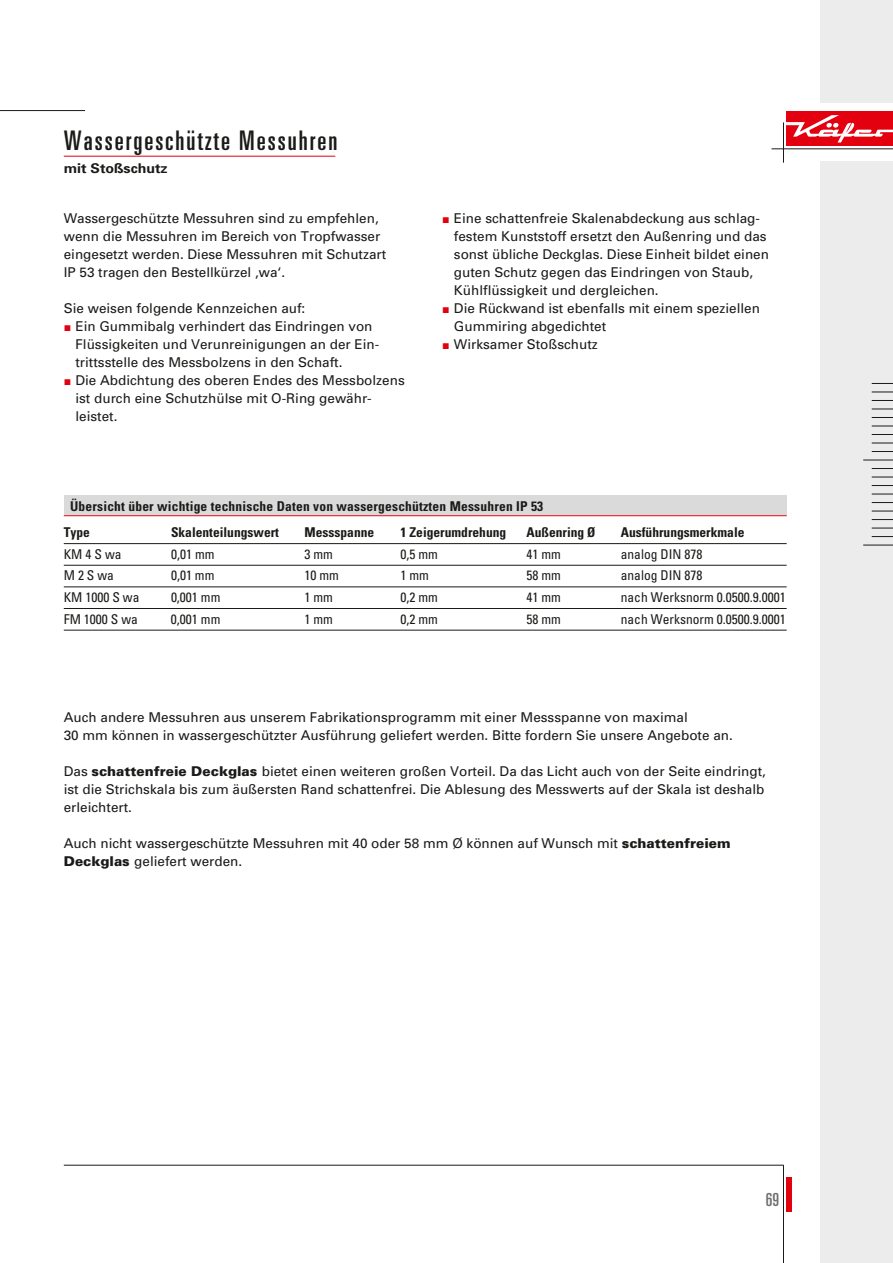
<style>
.page{position:relative;width:893px;height:1263px;background:#fff}
.page>*{position:absolute;margin:0;border:0;box-sizing:border-box;transform-origin:0 0}
.t1{font:ultra-condensed 27px "Univers";letter-spacing:.075em;color:#1a1a18}
.t2{font:ultra-condensed 18px "Univers";color:#6f6f6e}
.t3{font:13.5px/18px "Univers";color:#1a1a18}
.t4{font:condensed 13.5px "Univers";color:#1a1a18}
.t5{font:700 condensed 13.5px/26px "Univers";color:#1a1a18}
.t6{font:700 13.5px "Univers";color:#1a1a18;scale:1.05 1}
.s1{font-family:"European Pi Three";color:#e3000f}
.s2{font-weight:900}
</style>
<div class="page">
<div style="left:821px;top:0;width:72px;height:102px;background:#ececed"></div>
<div style="left:821px;top:162px;width:72px;height:1101px;background:#ececed"></div>
<div style="left:787px;top:1178px;width:5px;height:34px;background:#e3000f"></div>
<hr style="left:783px;top:1165px;width:1px;height:98px;background:#1a1a18">
<div style="left:787px;top:112px;width:106px;height:34px;background:#e3000f"></div>
<svg style="left:787px;top:115px;width:106px;height:28px"></svg>
<hr style="left:783px;top:122px;width:1px;height:41px;background:#1a1a18">
<hr style="left:771px;top:148px;width:122px;height:1px;background:#1a1a18">
<hr style="left:0;top:110px;width:85px;height:1px;background:#1a1a18">
<svg style="left:872px;top:383px;width:21px;height:1px"></svg>
<svg style="left:872px;top:392px;width:21px;height:1px"></svg>
<svg style="left:872px;top:400px;width:21px;height:1px"></svg>
<svg style="left:872px;top:409px;width:21px;height:1px"></svg>
<svg style="left:872px;top:417px;width:21px;height:1px"></svg>
<svg style="left:872px;top:426px;width:21px;height:1px"></svg>
<svg style="left:872px;top:434px;width:21px;height:1px"></svg>
<svg style="left:872px;top:443px;width:21px;height:1px"></svg>
<svg style="left:872px;top:451px;width:21px;height:1px"></svg>
<svg style="left:872px;top:468px;width:21px;height:1px"></svg>
<svg style="left:872px;top:477px;width:21px;height:1px"></svg>
<svg style="left:872px;top:485px;width:21px;height:1px"></svg>
<svg style="left:872px;top:494px;width:21px;height:1px"></svg>
<svg style="left:872px;top:502px;width:21px;height:1px"></svg>
<svg style="left:872px;top:511px;width:21px;height:1px"></svg>
<svg style="left:872px;top:519px;width:21px;height:1px"></svg>
<svg style="left:872px;top:528px;width:21px;height:1px"></svg>
<svg style="left:872px;top:536px;width:21px;height:1px"></svg>
<hr style="left:863px;top:545px;width:30px;height:1px;background:#1a1a18">
<hr style="left:863px;top:460px;width:30px;height:1px;background:#1a1a18">
<hr style="left:64px;top:1165px;width:720px;height:1px;background:#1a1a18">
<hr style="left:64px;top:156px;width:271px;height:1px;background:#e3000f">
<div style="left:64px;top:496px;width:723px;height:19px;background:#dadada"></div>
<hr style="left:64px;top:515px;width:723px;height:1px;background:#e3000f">
<hr style="left:64px;top:543px;width:723px;height:1px;background:#1a1a18">
<hr style="left:64px;top:565px;width:723px;height:1px;background:#1a1a18">
<hr style="left:64px;top:587px;width:723px;height:1px;background:#1a1a18">
<hr style="left:64px;top:608px;width:723px;height:1px;background:#1a1a18">
<hr style="left:64px;top:630px;width:723px;height:1px;background:#1a1a18">
<h1 class="t1" style="left:64px;top:125px;width:275px">Wassergeschützte Messuhren</h1>
<p class="t6" style="left:64px;top:160px;width:101px">mit Stoßschutz</p>
<p class="t3" style="left:64px;top:209px;width:324px">Wassergeschützte Messuhren sind zu empfehlen, wenn die Messuhren im Bereich von Tropfwasser eingesetzt werden. Diese Messuhren mit Schutzart IP 53 tragen den Bestellkürzel ‚wa‘.</p>
<p class="t3" style="left:64px;top:299px;width:243px">Sie weisen folgende Kennzeichen auf:</p>
<p class="t3" style="left:64px;top:317px;width:310px"><span class="s1">J</span> Ein Gummibalg verhindert das Eindringen von</p>
<p class="t3" style="left:75px;top:335px;width:305px">Flüssigkeiten und Verunreinigungen an der Ein-</p>
<p class="t3" style="left:75px;top:353px;width:269px">trittsstelle des Messbolzens in den Schaft.</p>
<p class="t3" style="left:64px;top:371px;width:342px"><span class="s1">J</span> Die Abdichtung des oberen Endes des Messbolzens</p>
<p class="t3" style="left:75px;top:389px;width:297px">ist durch eine Schutzhülse mit O-Ring gewähr-</p>
<p class="t3" style="left:75px;top:407px;width:44px">leistet.</p>
<p class="t3" style="left:442px;top:209px;width:319px"><span class="s1">J</span> Eine schattenfreie Skalenabdeckung aus schlag-</p>
<p class="t3" style="left:454px;top:227px;width:314px">festem Kunststoff ersetzt den Außenring und das</p>
<p class="t3" style="left:454px;top:245px;width:317px">sonst übliche Deckglas. Diese Einheit bildet einen</p>
<p class="t3" style="left:454px;top:263px;width:301px">guten Schutz gegen das Eindringen von Staub,</p>
<p class="t3" style="left:454px;top:281px;width:206px">Kühlflüssigkeit und dergleichen.</p>
<p class="t3" style="left:442px;top:299px;width:319px"><span class="s1">J</span> Die Rückwand ist ebenfalls mit einem speziellen</p>
<p class="t3" style="left:454px;top:317px;width:154px">Gummiring abgedichtet</p>
<p class="t3" style="left:442px;top:335px;width:157px"><span class="s1">J</span> Wirksamer Stoßschutz</p>
<p class="t5" style="left:64px;top:493px;width:481px;text-indent:6px">Übersicht über wichtige technische Daten von wassergeschützten Messuhren IP 53<br>Type</p>
<p class="t5" style="left:171px;top:519px;width:110px">Skalenteilungswert</p>
<p class="t5" style="left:305px;top:519px;width:71px">Messspanne</p>
<p class="t5" style="left:401px;top:519px;width:107px">1 Zeigerumdrehung</p>
<p class="t5" style="left:527px;top:519px;width:70px">Außenring Ø</p>
<p class="t5" style="left:621px;top:519px;width:125px">Ausführungsmerkmale</p>
<p class="t4" style="left:64px;top:545px;width:59px">KM 4 S wa</p>
<p class="t4" style="left:171px;top:545px;width:45px">0,01 mm</p>
<p class="t4" style="left:305px;top:545px;width:30px">3 mm</p>
<p class="t4" style="left:401px;top:545px;width:39px">0,5 mm</p>
<p class="t4" style="left:527px;top:545px;width:36px">41 mm</p>
<p class="t4" style="left:621px;top:545px;width:83px">analog DIN 878</p>
<p class="t4" style="left:64px;top:567px;width:52px">M 2 S wa</p>
<p class="t4" style="left:171px;top:567px;width:45px">0,01 mm</p>
<p class="t4" style="left:305px;top:567px;width:36px">10 mm</p>
<p class="t4" style="left:401px;top:567px;width:30px">1 mm</p>
<p class="t4" style="left:526px;top:567px;width:36px">58 mm</p>
<p class="t4" style="left:621px;top:567px;width:83px">analog DIN 878</p>
<p class="t4" style="left:64px;top:588px;width:77px">KM 1000 S wa</p>
<p class="t4" style="left:171px;top:588px;width:51px">0,001 mm</p>
<p class="t4" style="left:304px;top:588px;width:30px">1 mm</p>
<p class="t4" style="left:400px;top:588px;width:39px">0,2 mm</p>
<p class="t4" style="left:526px;top:588px;width:36px">41 mm</p>
<p class="t4" style="left:621px;top:588px;width:166px">nach Werksnorm 0.0500.9.0001</p>
<p class="t4" style="left:64px;top:610px;width:76px">FM 1000 S wa</p>
<p class="t4" style="left:171px;top:610px;width:51px">0,001 mm</p>
<p class="t4" style="left:304px;top:610px;width:30px">1 mm</p>
<p class="t4" style="left:400px;top:610px;width:39px">0,2 mm</p>
<p class="t4" style="left:526px;top:610px;width:36px">58 mm</p>
<p class="t4" style="left:621px;top:610px;width:166px">nach Werksnorm 0.0500.9.0001</p>
<p class="t3" style="left:64px;top:708px;width:671px">Auch andere Messuhren aus unserem Fabrikationsprogramm mit einer Messspanne von maximal<br>30 mm können in wassergeschützter Ausführung geliefert werden. Bitte fordern Sie unsere Angebote an.</p>
<p class="t3" style="left:64px;top:762px;width:704px;text-align:justify">Das <span class="s2">schattenfreie Deckglas</span> bietet einen weiteren großen Vorteil. Da das Licht auch von der Seite eindringt, ist die Strichskala bis zum äußersten Rand schattenfrei. Die Ablesung des Messwerts auf der Skala ist deshalb erleichtert.</p>
<p class="t3" style="left:64px;top:834px;width:668px">Auch nicht wassergeschützte Messuhren mit 40 oder 58 mm Ø können auf Wunsch mit <span class="s2">schattenfreiem<br>Deckglas</span> geliefert werden.</p>
<h2 class="t2" style="left:766px;top:1189px;width:15px">69</h2>
</div>
